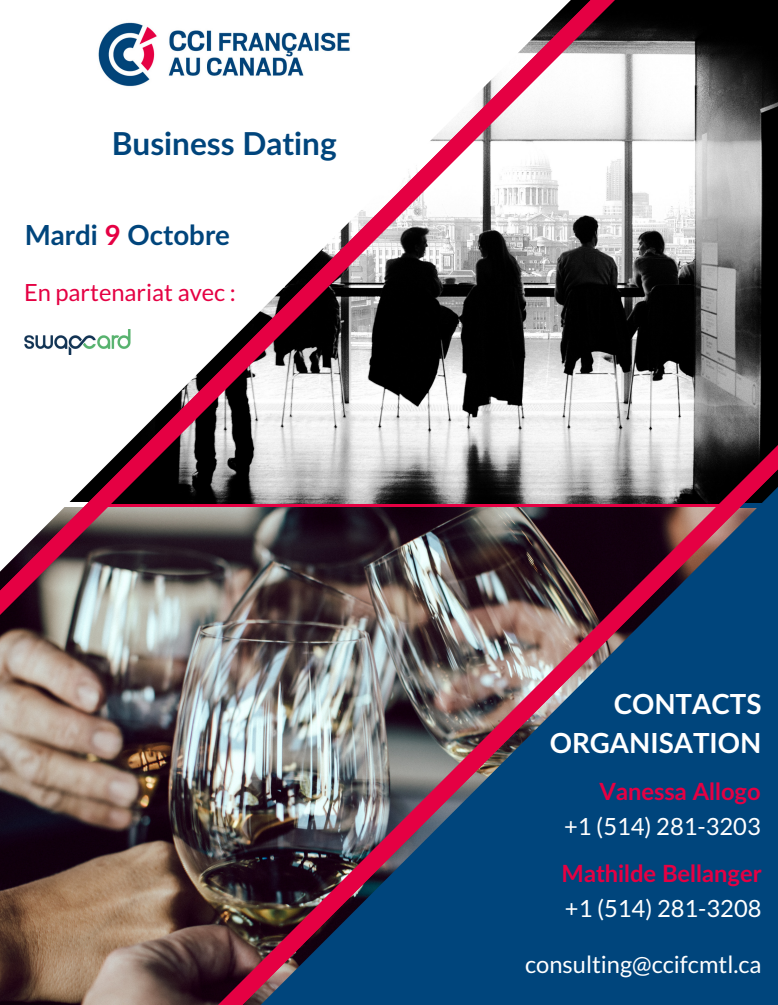
<style>
.page{position:relative;width:778px;height:1005px;background:#fff}
.page>*{position:absolute;margin:0;border:0;box-sizing:border-box;transform-origin:0 0}
.t1{font:700 31.6px "Lato";color:#00457c}
.t2{font:700 27.65px/38.6px "Lato";color:#fff;text-align:right}
.t3{font:700 27.65px "Lato";color:#00457c}
.t4{font:23.7px "Lato";color:#fff}
.t5{font:700 23.7px "Lato";color:#e50043}
.t6{font:23.7px "Lato";color:#e50043}
.s1{color:#e50043}
</style>
<div class="page">
<img style="left:615px;top:0;width:163px;height:444px">
<img style="left:0;top:615px;width:217px;height:389px">
<img style="left:217px;top:444px;width:561px;height:560px">
<svg style="left:0;top:0;width:615px;height:615px"></svg>
<img style="left:24px;top:329px;width:107px;height:25px">
<h1 class="t1" style="left:112px;top:124px;width:227px">Business Dating</h1>
<p class="t3" style="left:25px;top:218px;width:207px">Mardi <span class="s1">9</span> Octobre</p>
<p class="t6" style="left:24px;top:278px;width:213px">En partenariat avec :</p>
<p class="t2" style="left:549px;top:684px;width:213px">CONTACTS<br>ORGANISATION</p>
<p class="t5" style="left:599px;top:776px;width:163px">Vanessa Allogo</p>
<p class="t4" style="left:564px;top:811px;width:198px">+1 (514) 281-3203</p>
<p class="t5" style="left:561px;top:859px;width:201px">Mathilde Bellanger</p>
<p class="t4" style="left:565px;top:893px;width:198px">+1 (514) 281-3208</p>
<p class="t4" style="left:525px;top:949px;width:238px">consulting@ccifcmtl.ca</p>
</div>
